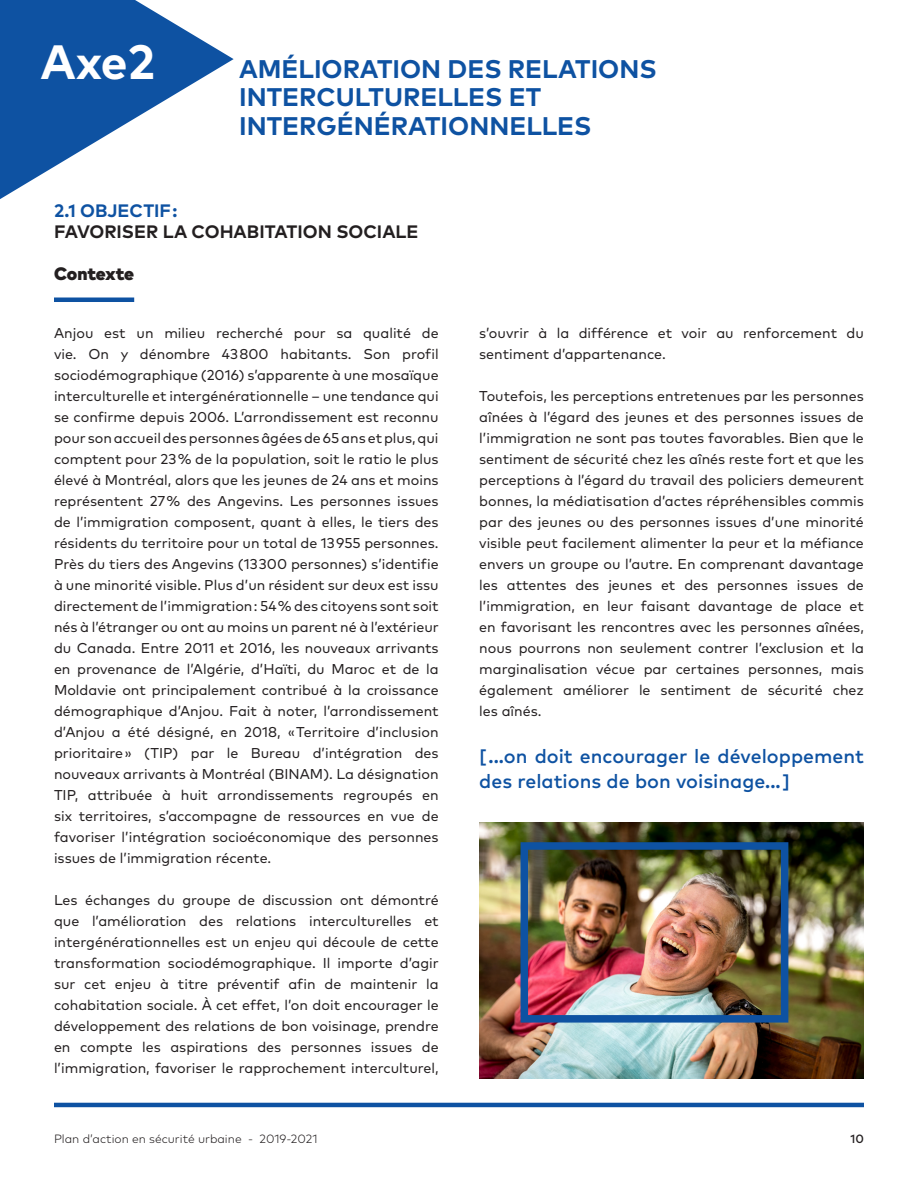
<style>
.page{position:relative;width:918px;height:1188px;background:#fff}
.page>*{position:absolute;margin:0;border:0;box-sizing:border-box;transform-origin:0 0}
.reg{font:700 48.15px "Mark Pro";color:#fff}
.reg-2{font:700 25.5px/28.5px "Mark Pro";color:#0e52a2}
.reg-3{font:500 19.5px/25.5px "Mark Pro";color:#0e52a2}
.reg-4{font:700 18px "Mark Pro";color:#231f20}
.reg-5{font:700 18px "Mark Pro";color:#0e52a2}
.reg-6{font:900 18px "Mark Pro";letter-spacing:-.015em;color:#231f20}
.reg-7{font:14.25px/21px "Mark Pro";color:#231f20;text-align:justify}
.t1{font:300 12px "Mark Pro";color:#231f20}
.t2{font:500 12px "Mark Pro";color:#231f20}
</style>
<div class="page">
<svg style="left:0;top:0;width:234px;height:199px;fill:#0e52a2"></svg>
<hr style="left:54px;top:298px;width:80px;height:4px;background:#0e52a2">
<hr style="left:54px;top:1103px;width:810px;height:4px;background:#0e52a2">
<img style="left:479px;top:822px;width:385px;height:257px">
<div style="left:521px;top:842px;width:267px;height:181px;border:8px solid #0e52a2"></div>
<p class="reg" style="left:40px;top:25px;width:116px">Axe2</p>
<p class="reg-2" style="left:239px;top:52px;width:419px">AMÉLIORATION DES RELATIONS<br>INTERCULTURELLES ET<br>INTERGÉNÉRATIONNELLES</p>
<p class="reg-5" style="left:54px;top:197px;width:125px">2.1 OBJECTIF :</p>
<p class="reg-4" style="left:54px;top:218px;width:366px">FAVORISER LA COHABITATION SOCIALE</p>
<p class="reg-6" style="left:54px;top:260px;width:82px">Contexte</p>
<p class="reg-7" style="left:54px;top:322px;width:386px">Anjou est un milieu recherché pour sa qualité de vie. On y dénombre 43 800 habitants. Son profil sociodémographique (2016) s’apparente à une mosaïque interculturelle et intergénérationnelle – une tendance qui se confirme depuis 2006. L’arrondissement est reconnu pour son accueil des personnes âgées de 65 ans et plus, qui comptent pour 23 % de la population, soit le ratio le plus élevé à Montréal, alors que les jeunes de 24 ans et moins représentent 27 % des Angevins. Les personnes issues de l’immigration composent, quant à elles, le tiers des résidents du territoire pour un total de 13 955 personnes.<br>Près du tiers des Angevins (13 300 personnes) s’identifie à une minorité visible. Plus d’un résident sur deux est issu directement de l’immigration : 54 % des citoyens sont soit nés à l’étranger ou ont au moins un parent né à l’extérieur du Canada. Entre 2011 et 2016, les nouveaux arrivants en provenance de l’Algérie, d’Haïti, du Maroc et de la Moldavie ont principalement contribué à la croissance démographique d’Anjou. Fait à noter, l’arrondissement d’Anjou a été désigné, en 2018, « Territoire d’inclusion prioritaire » (TIP) par le Bureau d’intégration des nouveaux arrivants à Montréal (BINAM). La désignation TIP, attribuée à huit arrondissements regroupés en six territoires, s’accompagne de ressources en vue de favoriser l’intégration socioéconomique des personnes issues de l’immigration récente.</p>
<p class="reg-7" style="left:54px;top:889px;width:386px">Les échanges du groupe de discussion ont démontré que l’amélioration des relations interculturelles et intergénérationnelles est un enjeu qui découle de cette transformation sociodémographique. Il importe d’agir sur cet enjeu à titre préventif afin de maintenir la cohabitation sociale. À cet effet, l’on doit encourager le développement des relations de bon voisinage, prendre en compte les aspirations des personnes issues de l’immigration, favoriser le rapprochement interculturel,</p>
<p class="reg-7" style="left:479px;top:322px;width:386px">s’ouvrir à la différence et voir au renforcement du sentiment d’appartenance.</p>
<p class="reg-7" style="left:479px;top:385px;width:386px">Toutefois, les perceptions entretenues par les personnes aînées à l’égard des jeunes et des personnes issues de l’immigration ne sont pas toutes favorables. Bien que le sentiment de sécurité chez les aînés reste fort et que les perceptions à l’égard du travail des policiers demeurent bonnes, la médiatisation d’actes répréhensibles commis par des jeunes ou des personnes issues d’une minorité visible peut facilement alimenter la peur et la méfiance envers un groupe ou l’autre. En comprenant davantage les attentes des jeunes et des personnes issues de l’immigration, en leur faisant davantage de place et en favorisant les rencontres avec les personnes aînées, nous pourrons non seulement contrer l’exclusion et la marginalisation vécue par certaines personnes, mais également améliorer le sentiment de sécurité chez les aînés.</p>
<p class="reg-3" style="left:479px;top:742px;width:386px">[ ...on doit encourager le développement des relations de bon voisinage... ]</p>
<p class="t1" style="left:54px;top:1130px;width:265px">Plan d’action en sécurité urbaine - 2019-2021</p>
<p class="t2" style="left:850px;top:1130px;width:15px">10</p>
</div>
